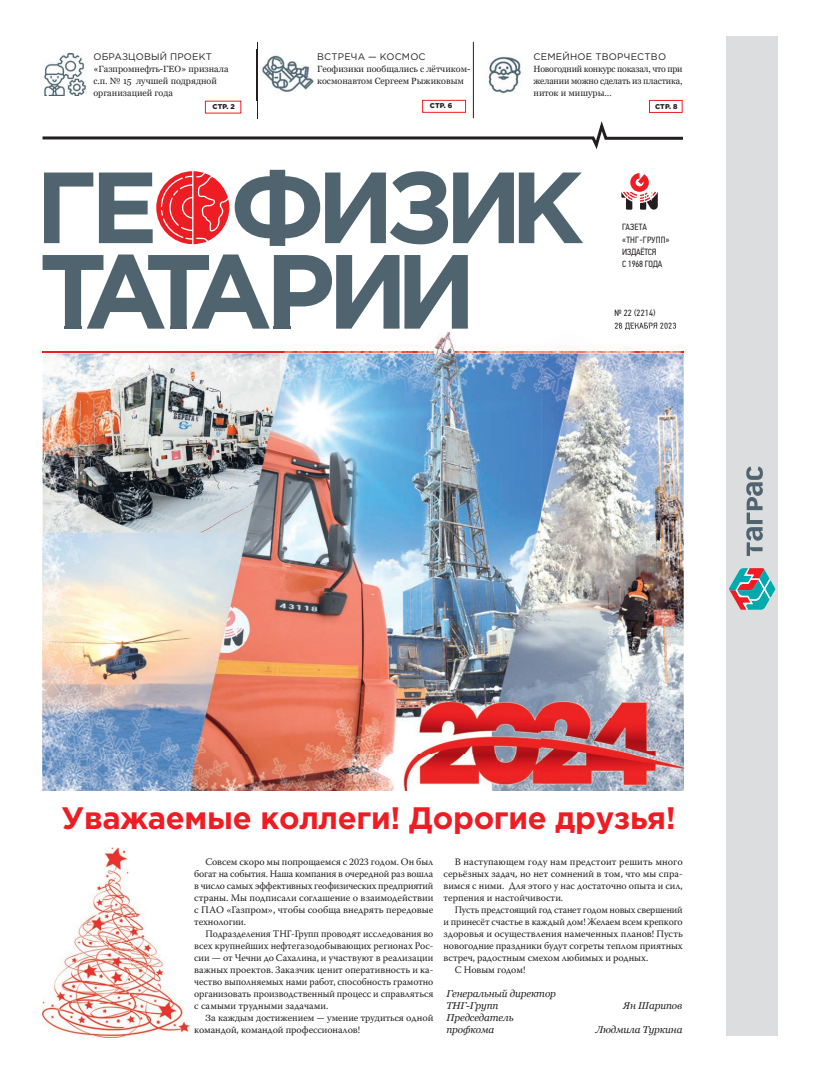
<style>
.page{position:relative;width:820px;height:1078px;background:#fff}
.page>*{position:absolute;margin:0;border:0;box-sizing:border-box;transform-origin:0 0}
.t1{font:700 31px "Gotham Pro";letter-spacing:-.01em;color:#ee1d23}
.t2{font:10px/12px "Warnock Pro";letter-spacing:-.01em;color:#231f20;text-align:justify}
.t3{font:italic 10px/12px "Georgia";letter-spacing:-.01em;color:#231f20}
.t4{font:9.5px "Gotham Pro";letter-spacing:.02em;color:#231f20}
.t5{font:9px/12px "Georgia";color:#231f20}
.t6{font:9px/12.3px "PF Din Text Cond Pro";letter-spacing:-.02em;color:#231f20}
.t7{font:9px/12.3px "PF Din Text Cond Pro";letter-spacing:.02em;color:#231f20}
.t8{font:900 7px "Gotham Pro";letter-spacing:.02em;color:#231f20}
.s1{font-family:"Warnock Pro";font-size:10px}
</style>
<div class="page">
<div style="left:726px;top:36px;width:51px;height:999px;background:#dcdddf"></div>
<svg style="left:746px;top:466px;width:16px;height:90px"></svg>
<svg style="left:729px;top:568px;width:46px;height:41px"></svg>
<svg style="left:621px;top:173px;width:36px;height:37px"></svg>
<hr style="left:42px;top:352px;width:641px;height:1px;background:#ee1d23">
<svg style="left:44px;top:172px;width:49px;height:71px"></svg>
<svg style="left:42px;top:116px;width:641px;height:33px"></svg>
<div style="left:648px;top:100px;width:34px;height:13px;border:1px solid #ee1d23"></div>
<div style="left:422px;top:100px;width:44px;height:13px;border:1px solid #ee1d23"></div>
<hr style="left:473px;top:42px;width:1px;height:76px;background:#231f20">
<svg style="left:99px;top:170px;width:484px;height:76px"></svg>
<hr style="left:257px;top:42px;width:1px;height:76px;background:#231f20">
<img style="left:44px;top:53px;width:42px;height:42px">
<img style="left:260px;top:55px;width:54px;height:38px">
<img style="left:488px;top:56px;width:35px;height:38px">
<img style="left:43px;top:326px;width:640px;height:464px">
<img style="left:43px;top:352px;width:640px;height:1px">
<img style="left:614px;top:326px;width:61px;height:4px">
<svg style="left:43px;top:254px;width:424px;height:74px"></svg>
<img style="left:336px;top:326px;width:63px;height:2px">
<img style="left:404px;top:326px;width:63px;height:2px">
<img style="left:43px;top:847px;width:146px;height:190px">
<p class="t4" style="left:93px;top:51px;width:120px">ОБРАЗЦОВЫЙ ПРОЕКТ</p>
<p class="t5" style="left:93px;top:63px;width:137px">«Газпромнефть-ГЕО» признала с.п. № 15 лучшей подрядной организацией года</p>
<p class="t4" style="left:317px;top:51px;width:110px">ВСТРЕЧА — КОСМОС</p>
<p class="t5" style="left:317px;top:63px;width:155px">Геофизики пообщались с лётчиком&shy;космонавтом Сергеем Рыжиковым</p>
<p class="t4" style="left:533px;top:51px;width:134px">СЕМЕЙНОЕ ТВОРЧЕСТВО</p>
<p class="t5" style="left:533px;top:63px;width:150px;text-align:justify">Новогодний конкурс показал, что при желании можно сделать из пластика, ниток и мишуры…</p>
<p class="t8" style="left:212px;top:103px;width:24px">СТР. 2</p>
<p class="t8" style="left:429px;top:102px;width:24px">СТР. 6</p>
<p class="t8" style="left:654px;top:102px;width:24px">СТР. 8</p>
<p class="t6" style="left:622px;top:221px;width:49px">ГАЗЕТА «ТНГ-ГРУПП»<br>ИЗДАЁТСЯ<br>С 1968 ГОДА</p>
<p class="t7" style="left:614px;top:307px;width:63px">№ 22 (2214)<br>28 ДЕКАБРЯ 2023</p>
<h1 class="t1" style="left:62px;top:799px;width:615px">Уважаемые коллеги! Дорогие друзья!</h1>
<p class="t2" style="left:194px;top:855px;width:241px;text-indent:11px">Совсем скоро мы попрощаемся с 2023 годом. Он был богат на события. Наша компания в очередной раз вошла в число самых эффективных геофизических предприятий страны. Мы подписали соглашение о взаимодействии с ПАО «Газпром», чтобы сообща внедрять передовые технологии.</p>
<p class="t2" style="left:194px;top:927px;width:241px;text-indent:11px">Подразделения ТНГ-Групп проводят исследования во всех крупнейших нефтегазодобывающих регионах Рос&shy;сии — от Чечни до Сахалина, и участвуют в реализации важных проектов. Заказчик ценит оперативность и ка&shy;чество выполняемых нами работ, способность грамотно организовать производственный процесс и справляться с самыми трудными задачами.</p>
<p class="t5" style="left:205px;top:1011px;width:229px">За каждым достижением — умение трудиться <span class="s1">одной</span></p>
<p class="t2" style="left:194px;top:1023px;width:167px">командой, командой профессионалов!</p>
<p class="t2" style="left:443px;top:855px;width:241px;text-indent:11px">В наступающем году нам предстоит решить много серьёзных задач, но нет сомнений в том, что мы спра&shy;вимся с ними. Для этого у нас достаточно опыта и сил, терпения и настойчивости.</p>
<p class="t2" style="left:454px;top:903px;width:229px">Пусть предстоящий год станет годом новых свершений</p>
<p class="t2" style="left:443px;top:915px;width:240px">и принесёт счастье в каждый дом! Желаем всем крепкого</p>
<p class="t2" style="left:443px;top:927px;width:241px">здоровья и осуществления намеченных планов! Пусть</p>
<p class="t2" style="left:443px;top:939px;width:241px">новогодние праздники будут согреты теплом приятных</p>
<p class="t2" style="left:443px;top:951px;width:206px">встреч, радостным смехом любимых и родных.</p>
<p class="t2" style="left:454px;top:963px;width:72px">С Новым годом!</p>
<p class="t3" style="left:446px;top:987px;width:111px">Генеральный директор<br>ТНГ-Групп</p>
<p class="t3" style="left:623px;top:999px;width:60px">Ян Шарипов</p>
<p class="t3" style="left:446px;top:1011px;width:69px">Председатель профкома</p>
<p class="t3" style="left:595px;top:1023px;width:88px">Людмила Туркина</p>
</div>
